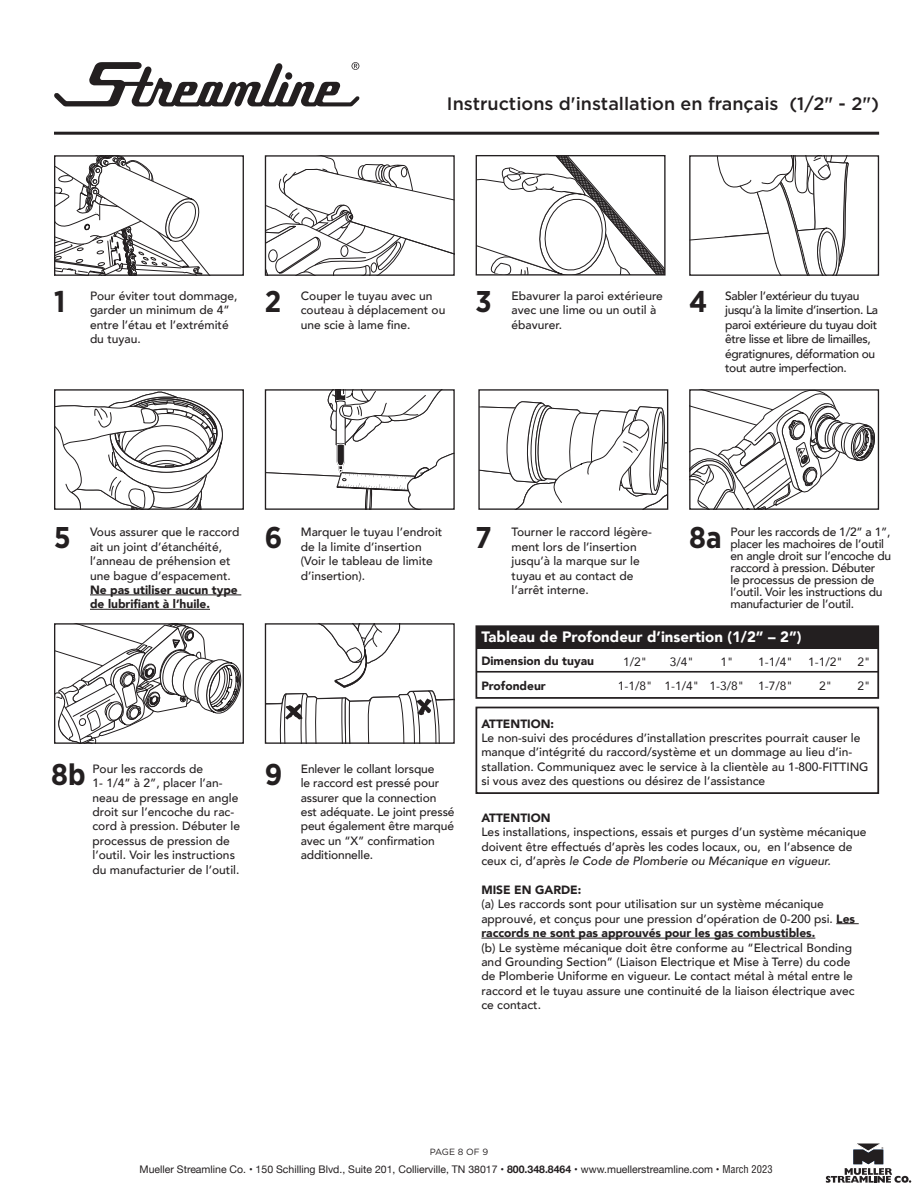
<style>
.page{position:relative;width:918px;height:1188px;background:#fff}
.page>*{position:absolute;margin:0;border:0;box-sizing:border-box;transform-origin:0 0}
.t1{font:700 30px "Gotham Narrow";color:#231f20}
.t2{font:500 18px "Gotham";color:#231f20}
.t3{font:900 15px "Avenir";color:#fff}
.t4{font:500 12px/14.4px "Avenir";color:#231f20}
.t5{font:500 12px/12px "Avenir";letter-spacing:-.02em;color:#231f20}
.t6{font:500 12px/14.4px "Avenir";letter-spacing:-.03em;color:#231f20}
.t7{font:900 12px "Avenir";color:#231f20}
.t8{font:12px "Avenir";color:#231f20}
.t9{font:10.5px "Helvetica Neue";color:#231f20}
.t10{font:9px "Gotham";letter-spacing:-.02em;color:#231f20}
.s1{font-weight:900}
.s2{font-style:italic}
.s3{font-weight:700}
.s4{font-family:"Helvetica LT Std";font-stretch:condensed}
</style>
<div class="page">
<svg style="left:826px;top:1143px;width:85px;height:40px"></svg>
<svg style="left:56px;top:157px;width:153px;height:117px"></svg>
<div style="left:54px;top:155px;width:190px;height:121px;border:1px solid #231f20"></div>
<svg style="left:267px;top:157px;width:186px;height:117px"></svg>
<div style="left:265px;top:155px;width:190px;height:121px;border:1px solid #231f20"></div>
<svg style="left:478px;top:157px;width:186px;height:117px"></svg>
<div style="left:476px;top:155px;width:190px;height:121px;border:1px solid #231f20"></div>
<svg style="left:691px;top:157px;width:158px;height:117px"></svg>
<div style="left:689px;top:155px;width:190px;height:121px;border:1px solid #231f20"></div>
<svg style="left:56px;top:391px;width:167px;height:117px"></svg>
<div style="left:54px;top:389px;width:190px;height:121px;border:1px solid #231f20"></div>
<svg style="left:267px;top:391px;width:186px;height:117px"></svg>
<div style="left:265px;top:389px;width:190px;height:121px;border:1px solid #231f20"></div>
<svg style="left:480px;top:401px;width:186px;height:107px"></svg>
<div style="left:478px;top:389px;width:190px;height:121px;border:1px solid #231f20"></div>
<svg style="left:691px;top:391px;width:184px;height:117px"></svg>
<div style="left:689px;top:389px;width:190px;height:121px;border:1px solid #231f20"></div>
<svg style="left:56px;top:625px;width:186px;height:117px"></svg>
<div style="left:54px;top:623px;width:190px;height:121px;border:1px solid #231f20"></div>
<svg style="left:267px;top:625px;width:186px;height:117px"></svg>
<div style="left:265px;top:623px;width:190px;height:121px;border:1px solid #231f20"></div>
<hr style="left:90px;top:595px;width:151px;height:1px;background:#231f20">
<hr style="left:90px;top:609px;width:120px;height:1px;background:#231f20">
<svg style="left:836px;top:923px;width:23px;height:1px"></svg>
<hr style="left:481px;top:938px;width:334px;height:1px;background:#231f20">
<div style="left:475px;top:707px;width:404px;height:87px;border:2px solid #231f20"></div>
<div style="left:475px;top:625px;width:404px;height:74px;border:2px solid #231f20"></div>
<div style="left:476px;top:626px;width:402px;height:22px;background:#231f20"></div>
<hr style="left:476px;top:671px;width:402px;height:2px;background:#231f20">
<svg style="left:54px;top:62px;width:306px;height:45px"></svg>
<hr style="left:54px;top:132px;width:825px;height:3px;background:#231f20">
<p class="t2" style="left:447px;top:92px;width:434px">Instructions d'installation en français (1/2" - 2")</p>
<p class="t1" style="left:54px;top:282px;width:13px">1</p>
<p class="t4" style="left:90px;top:288px;width:149px">Pour éviter tout dommage, garder un minimum de 4” entre l’étau et l’extrémité du tuyau.</p>
<p class="t1" style="left:265px;top:282px;width:18px">2</p>
<p class="t4" style="left:301px;top:288px;width:146px">Couper le tuyau avec un couteau à déplacement ou une scie à lame fine.</p>
<p class="t1" style="left:476px;top:282px;width:18px">3</p>
<p class="t4" style="left:512px;top:288px;width:153px">Ebavurer la paroi extérieure avec une lime ou un outil à ébavurer.</p>
<p class="t1" style="left:689px;top:282px;width:20px">4</p>
<p class="t6" style="left:725px;top:288px;width:154px">Sabler l’extérieur du tuyau jusqu’à la limite d’insertion. La paroi extérieure du tuyau doit être lisse et libre de limailles, égratignures, déformation ou tout autre imperfection.</p>
<p class="t1" style="left:54px;top:519px;width:18px">5</p>
<p class="t4" style="left:90px;top:524px;width:151px">Vous assurer que le raccord ait un joint d’étanchéité, l’anneau de préhension et une bague d’espacement.<br><span class="s1">Ne pas utiliser aucun type de lubrifiant à l’huile.</span></p>
<p class="t1" style="left:51px;top:755px;width:36px">8b</p>
<p class="t4" style="left:93px;top:761px;width:112px">Pour les raccords de</p>
<p class="t4" style="left:93px;top:775px;width:149px">1- 1/4” à 2”, placer l’an&shy;neau de pressage en angle droit sur l’encoche du rac&shy;cord à pression. Débuter le processus de pression de l’outil. Voir les instructions du manufacturier de l’outil.</p>
<p class="t1" style="left:265px;top:519px;width:19px">6</p>
<p class="t4" style="left:301px;top:524px;width:143px">Marquer le tuyau l’endroit de la limite d’insertion (Voir le tableau de limite d’insertion).</p>
<p class="t1" style="left:265px;top:755px;width:19px">9</p>
<p class="t4" style="left:301px;top:761px;width:155px">Enlever le collant lorsque<br>le raccord est pressé pour assurer que la connection est adéquate. Le joint pressé peut également être marqué avec un “X” confirmation additionnelle.</p>
<p class="t1" style="left:476px;top:519px;width:18px">7</p>
<p class="t4" style="left:512px;top:524px;width:142px">Tourner le raccord légère&shy;ment lors de l’insertion jusqu’à la marque sur le tuyau et au contact de l’arrêt interne.</p>
<p class="t1" style="left:689px;top:519px;width:34px">8a</p>
<p class="t5" style="left:730px;top:526px;width:162px">Pour les raccords de 1/2” a 1”, placer les machoires de l’outil en angle droit sur l’encoche du raccord à pression. Débuter<br>le processus de pression de l’outil. Voir les instructions du manufacturier de l’outil.</p>
<p class="t3" style="left:481px;top:624px;width:322px">Tableau de Profondeur d’insertion (1/2” – 2”)</p>
<p class="t8" style="left:623px;top:652px;width:26px">1/2"</p>
<p class="t8" style="left:618px;top:676px;width:36px">1-1/8"</p>
<p class="t8" style="left:664px;top:676px;width:36px">1-1/4"</p>
<p class="t8" style="left:709px;top:676px;width:36px">1-3/8"</p>
<p class="t8" style="left:758px;top:676px;width:36px">1-7/8"</p>
<p class="t8" style="left:819px;top:676px;width:14px">2"</p>
<p class="t7" style="left:481px;top:650px;width:114px">Dimension du tuyau</p>
<p class="t7" style="left:481px;top:675px;width:66px">Profondeur</p>
<p class="t8" style="left:670px;top:652px;width:26px">3/4"</p>
<p class="t8" style="left:720px;top:652px;width:14px">1"</p>
<p class="t8" style="left:758px;top:652px;width:36px">1-1/4"</p>
<p class="t8" style="left:808px;top:652px;width:36px">1-1/2"</p>
<p class="t8" style="left:858px;top:652px;width:14px">2"</p>
<p class="t8" style="left:858px;top:676px;width:14px">2"</p>
<p class="t7" style="left:481px;top:713px;width:74px">ATTENTION:</p>
<p class="t4" style="left:481px;top:730px;width:389px">Le non-suivi des procédures d’installation prescrites pourrait causer le manque d’intégrité du raccord/système et un dommage au lieu d’in&shy;stallation. Communiquez avec le service à la clientèle au 1-800-FITTING si vous avez des questions ou désirez de l’assistance</p>
<p class="t7" style="left:481px;top:808px;width:71px">ATTENTION</p>
<p class="t4" style="left:481px;top:824px;width:386px">Les installations, inspections, essais et purges d’un système mécanique doivent être effectués d’après les codes locaux, ou, en l’absence de ceux ci, d’après <span class="s2">le Code de Plomberie ou Mécanique en vigueur.</span></p>
<p class="t7" style="left:481px;top:880px;width:101px">MISE EN GARDE:</p>
<p class="t4" style="left:481px;top:896px;width:375px">(a) Les raccords sont pour utilisation sur un système mécanique approuvé, et conçus pour une pression d’opération de 0-200 psi. <span class="s1">Les raccords ne sont pas approuvés pour les gas combustibles.</span></p>
<p class="t4" style="left:481px;top:940px;width:375px">(b) Le système mécanique doit être conforme au “Electrical Bonding and Grounding Section” (Liaison Electrique et Mise à Terre) du code de Plomberie Uniforme en vigueur. Le contact métal à métal entre le raccord et le tuyau assure une continuité de la liaison électrique avec ce contact.</p>
<p class="t10" style="left:430px;top:1146px;width:60px">PAGE 8 OF 9</p>
<p class="t9" style="left:140px;top:1162px;width:635px">Mueller Streamline Co. • 150 Schilling Blvd., Suite 201, Collierville, TN 38017 • <span class="s3">800.348.8464</span> • www.muellerstreamline.com • <span class="s4">March 2023</span></p>
</div>
